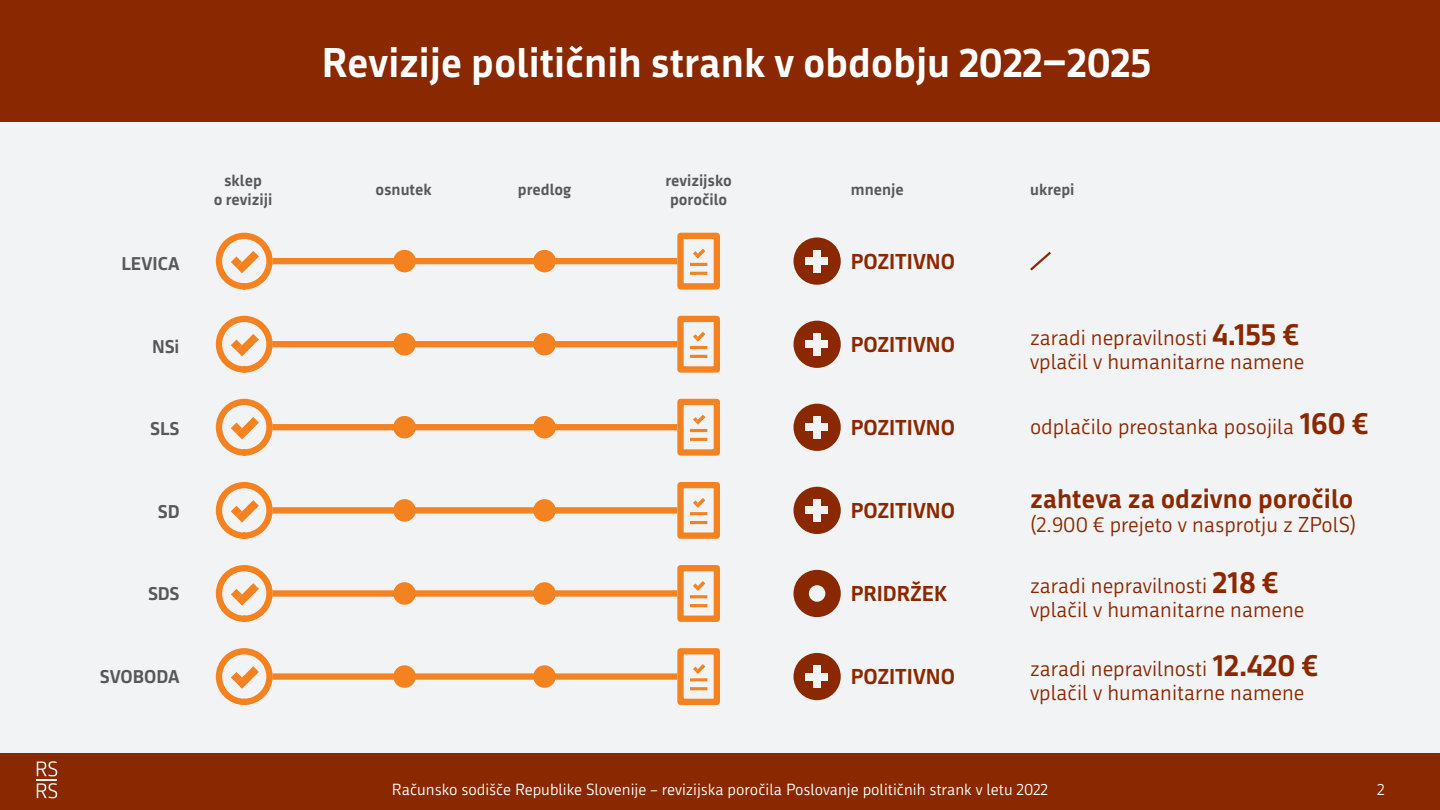
<style>
.page{position:relative;width:1440px;height:810px;background:#f2f3f4}
.page>*{position:absolute;margin:0;border:0;box-sizing:border-box;transform-origin:0 0}
.t1{font:700 40.5px "Republika";color:#fff}
.t2{font:700 26.25px "Republika";color:#8a2901}
.t3{font:21px/24px "Republika";color:#8a2901}
.t4{font:700 21px "Republika";color:#8a2901}
.t5{font:700 18px "Republika";color:#57585a}
.t6{font:15.75px "Republika";color:#fff}
.t7{font:700 15.75px/18.9px "Republika";color:#57585a;text-align:center}
.t8{font:15.75px "Republika";color:#f2f3f4}
.s1{font-weight:700;font-size:30px}
</style>
<div class="page">
<div style="left:0;top:753px;width:1440px;height:57px;background:#8a2901"></div>
<svg style="left:37px;top:761px;width:20px;height:15px"></svg>
<hr style="left:37px;top:779px;width:20px;height:2px;background:#f2f3f4">
<svg style="left:37px;top:783px;width:20px;height:15px"></svg>
<hr style="left:690px;top:263px;width:17px;height:3px;background:#f58220">
<hr style="left:690px;top:272px;width:17px;height:3px;background:#f58220">
<div style="left:677px;top:233px;width:43px;height:57px;border:6px solid #f58220"></div>
<svg style="left:693px;top:249px;width:12px;height:10px"></svg>
<div style="left:216px;top:233px;width:57px;height:57px;border:6px solid #f58220;border-radius:50%"></div>
<svg style="left:231px;top:251px;width:28px;height:22px"></svg>
<div style="left:533px;top:250px;width:23px;height:22px;background:#f58220;border-radius:50%"></div>
<div style="left:393px;top:250px;width:23px;height:22px;background:#f58220;border-radius:50%"></div>
<div style="left:272px;top:258px;width:405px;height:6px;background:#f58220"></div>
<hr style="left:690px;top:346px;width:17px;height:3px;background:#f58220">
<hr style="left:690px;top:355px;width:17px;height:3px;background:#f58220">
<div style="left:677px;top:316px;width:43px;height:57px;border:6px solid #f58220"></div>
<svg style="left:693px;top:332px;width:12px;height:10px"></svg>
<div style="left:216px;top:316px;width:57px;height:57px;border:6px solid #f58220;border-radius:50%"></div>
<svg style="left:231px;top:334px;width:28px;height:22px"></svg>
<div style="left:533px;top:333px;width:23px;height:22px;background:#f58220;border-radius:50%"></div>
<div style="left:393px;top:333px;width:23px;height:22px;background:#f58220;border-radius:50%"></div>
<div style="left:272px;top:341px;width:405px;height:6px;background:#f58220"></div>
<hr style="left:690px;top:429px;width:17px;height:3px;background:#f58220">
<hr style="left:690px;top:438px;width:17px;height:3px;background:#f58220">
<div style="left:677px;top:399px;width:43px;height:57px;border:6px solid #f58220"></div>
<svg style="left:693px;top:415px;width:12px;height:10px"></svg>
<div style="left:216px;top:399px;width:57px;height:57px;border:6px solid #f58220;border-radius:50%"></div>
<svg style="left:231px;top:417px;width:28px;height:22px"></svg>
<div style="left:533px;top:416px;width:23px;height:22px;background:#f58220;border-radius:50%"></div>
<div style="left:393px;top:416px;width:23px;height:22px;background:#f58220;border-radius:50%"></div>
<div style="left:272px;top:424px;width:405px;height:6px;background:#f58220"></div>
<hr style="left:690px;top:512px;width:17px;height:3px;background:#f58220">
<hr style="left:690px;top:521px;width:17px;height:3px;background:#f58220">
<div style="left:677px;top:482px;width:43px;height:57px;border:6px solid #f58220"></div>
<svg style="left:693px;top:498px;width:12px;height:10px"></svg>
<div style="left:216px;top:482px;width:57px;height:57px;border:6px solid #f58220;border-radius:50%"></div>
<svg style="left:231px;top:500px;width:28px;height:23px"></svg>
<div style="left:533px;top:499px;width:23px;height:23px;background:#f58220;border-radius:50%"></div>
<div style="left:393px;top:499px;width:23px;height:23px;background:#f58220;border-radius:50%"></div>
<div style="left:272px;top:507px;width:405px;height:7px;background:#f58220"></div>
<hr style="left:690px;top:595px;width:17px;height:3px;background:#f58220">
<hr style="left:690px;top:604px;width:17px;height:3px;background:#f58220">
<div style="left:677px;top:565px;width:43px;height:57px;border:6px solid #f58220"></div>
<svg style="left:693px;top:581px;width:12px;height:10px"></svg>
<div style="left:216px;top:565px;width:57px;height:57px;border:6px solid #f58220;border-radius:50%"></div>
<svg style="left:231px;top:583px;width:28px;height:23px"></svg>
<div style="left:533px;top:582px;width:23px;height:23px;background:#f58220;border-radius:50%"></div>
<div style="left:393px;top:582px;width:23px;height:23px;background:#f58220;border-radius:50%"></div>
<div style="left:272px;top:590px;width:405px;height:7px;background:#f58220"></div>
<hr style="left:690px;top:678px;width:17px;height:3px;background:#f58220">
<hr style="left:690px;top:687px;width:17px;height:3px;background:#f58220">
<div style="left:677px;top:648px;width:43px;height:57px;border:6px solid #f58220"></div>
<svg style="left:693px;top:664px;width:12px;height:10px"></svg>
<div style="left:216px;top:648px;width:57px;height:57px;border:6px solid #f58220;border-radius:50%"></div>
<svg style="left:231px;top:666px;width:28px;height:23px"></svg>
<div style="left:533px;top:665px;width:23px;height:23px;background:#f58220;border-radius:50%"></div>
<div style="left:393px;top:665px;width:23px;height:23px;background:#f58220;border-radius:50%"></div>
<div style="left:272px;top:673px;width:405px;height:7px;background:#f58220"></div>
<div style="left:0;top:0;width:1440px;height:122px;background:#8a2901"></div>
<div style="left:794px;top:237px;width:47px;height:48px;background:#8a2901;border-radius:50%"></div>
<div style="left:805px;top:257px;width:23px;height:8px;background:#f2f3f4"></div>
<div style="left:813px;top:250px;width:7px;height:22px;background:#f2f3f4"></div>
<div style="left:794px;top:487px;width:47px;height:47px;background:#8a2901;border-radius:50%"></div>
<div style="left:805px;top:507px;width:23px;height:7px;background:#f2f3f4"></div>
<div style="left:813px;top:499px;width:7px;height:23px;background:#f2f3f4"></div>
<div style="left:794px;top:321px;width:47px;height:47px;background:#8a2901;border-radius:50%"></div>
<div style="left:805px;top:341px;width:23px;height:7px;background:#f2f3f4"></div>
<div style="left:813px;top:333px;width:7px;height:23px;background:#f2f3f4"></div>
<div style="left:794px;top:570px;width:47px;height:47px;background:#8a2901;border-radius:50%"></div>
<div style="left:794px;top:404px;width:47px;height:47px;background:#8a2901;border-radius:50%"></div>
<div style="left:805px;top:424px;width:23px;height:7px;background:#f2f3f4"></div>
<div style="left:813px;top:416px;width:7px;height:23px;background:#f2f3f4"></div>
<div style="left:794px;top:653px;width:47px;height:47px;background:#8a2901;border-radius:50%"></div>
<div style="left:805px;top:673px;width:23px;height:7px;background:#f2f3f4"></div>
<div style="left:813px;top:665px;width:7px;height:23px;background:#f2f3f4"></div>
<svg style="left:1030px;top:251px;width:21px;height:20px"></svg>
<div style="left:809px;top:585px;width:16px;height:17px;background:#f2f3f4;border-radius:50%"></div>
<h1 class="t1" style="left:322px;top:39px;width:831px">Revizije političnih strank v obdobju 2022−2025</h1>
<p class="t7" style="left:214px;top:171px;width:60px">sklep<br>o reviziji</p>
<p class="t7" style="left:665px;top:171px;width:68px;text-align:left">revizijsko poročilo</p>
<p class="t7" style="left:375px;top:180px;width:58px">osnutek</p>
<p class="t7" style="left:518px;top:180px;width:55px">predlog</p>
<p class="t7" style="left:851px;top:180px;width:54px">mnenje</p>
<p class="t7" style="left:1030px;top:180px;width:46px">ukrepi</p>
<p class="t5" style="left:121px;top:253px;width:60px">LEVICA</p>
<p class="t4" style="left:851px;top:249px;width:106px">POZITIVNO</p>
<p class="t5" style="left:152px;top:336px;width:29px">NSi</p>
<p class="t4" style="left:851px;top:333px;width:106px">POZITIVNO</p>
<p class="t3" style="left:1030px;top:326px;width:276px">zaradi nepravilnosti <span class="s1">4.155 € </span>vplačil v humanitarne namene</p>
<p class="t5" style="left:150px;top:418px;width:31px">SLS</p>
<p class="t4" style="left:851px;top:416px;width:106px">POZITIVNO</p>
<p class="t3" style="left:1030px;top:414px;width:340px">odplačilo preostanka posojila <span class="s1">160 €</span></p>
<p class="t5" style="left:158px;top:501px;width:23px">SD</p>
<p class="t5" style="left:148px;top:584px;width:33px">SDS</p>
<p class="t5" style="left:100px;top:666px;width:81px">SVOBODA</p>
<p class="t4" style="left:851px;top:499px;width:106px">POZITIVNO</p>
<p class="t4" style="left:851px;top:582px;width:98px">PRIDRŽEK</p>
<p class="t4" style="left:851px;top:665px;width:106px">POZITIVNO</p>
<p class="t2" style="left:1030px;top:484px;width:325px">zahteva za odzivno poročilo</p>
<p class="t3" style="left:1030px;top:513px;width:328px">(2.900 € prejeto v nasprotju z ZPolS)</p>
<p class="t3" style="left:1030px;top:573px;width:276px">zaradi nepravilnosti <span class="s1">218 € </span>vplačil v humanitarne namene</p>
<p class="t3" style="left:1030px;top:657px;width:289px">zaradi nepravilnosti <span class="s1">12.420 € </span>vplačil v humanitarne namene</p>
<p class="t6" style="left:392px;top:780px;width:658px">Računsko sodišče Republike Slovenije – revizijska poročila Poslovanje političnih strank v letu 2022</p>
<p class="t8" style="left:1377px;top:780px;width:9px">2</p>
</div>
